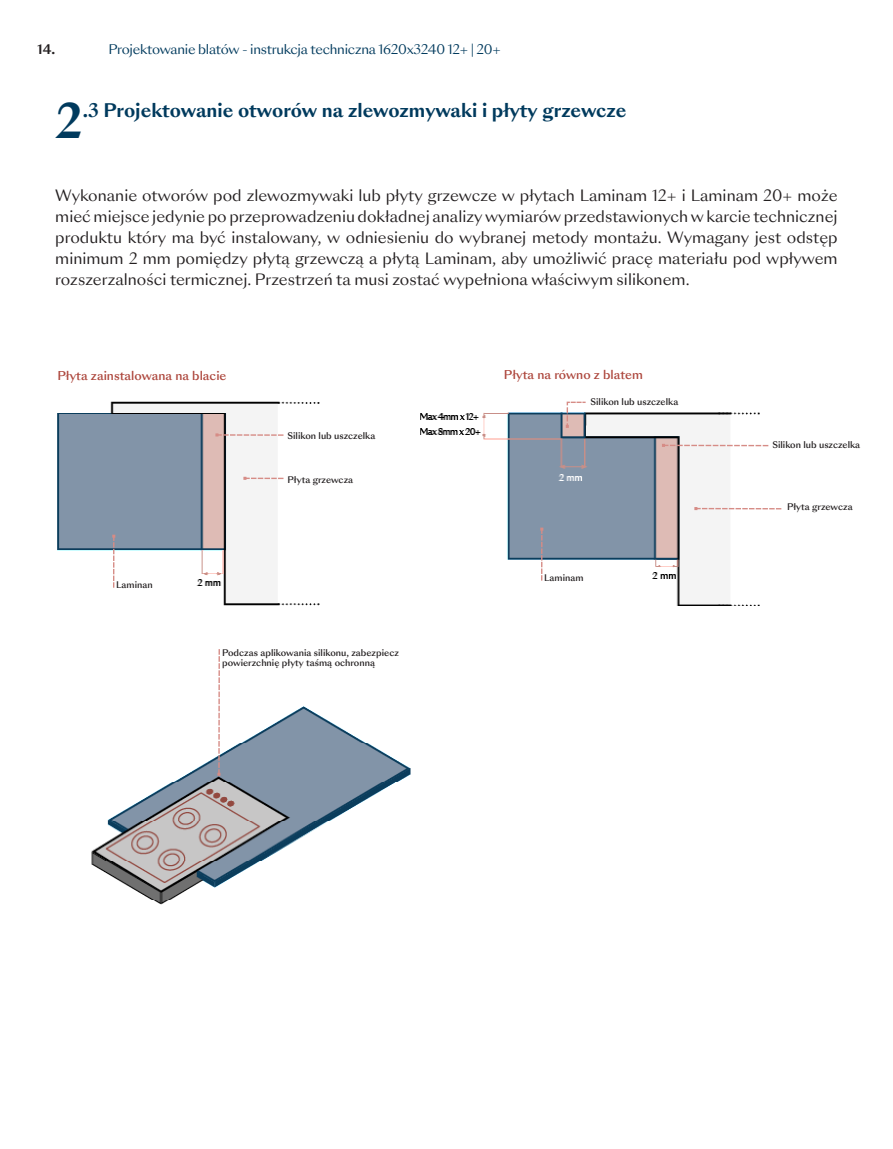
<style>
.page{position:relative;width:893px;height:1149px;background:#fff}
.page>*{position:absolute;margin:0;border:0;box-sizing:border-box;transform-origin:0 0}
.sottocapitolo_ita{font:700 45.75px "Sang Bleu Sunrise";color:#003a5d}
.sottocapitolo_ita-2{font:700 18px "Sang Bleu Sunrise";color:#003a5d}
.t1{font:15px/21px "Sang Bleu Sunrise";color:#231f20;text-align:justify}
.t2{font:12.75px "Sang Bleu Sunrise";letter-spacing:-.02em;color:#003a5d}
.t3{font:700 12.75px "Sang Bleu Sunrise";color:#231f20}
.t4{font:500 11.7px "Sang Bleu Sunrise";color:#ad473d}
.t5{font:500 8.7px/10.5px "Sang Bleu Sunrise";color:#231f20}
</style>
<div class="page">
<img style="left:57px;top:401px;width:263px;height:205px">
<img style="left:420px;top:412px;width:340px;height:194px">
<img style="left:91px;top:706px;width:320px;height:199px">
<svg style="left:112px;top:534px;width:3px;height:53px"></svg>
<svg style="left:215px;top:433px;width:68px;height:3px"></svg>
<svg style="left:243px;top:476px;width:40px;height:3px"></svg>
<svg style="left:540px;top:527px;width:3px;height:52px"></svg>
<svg style="left:694px;top:507px;width:87px;height:3px"></svg>
<svg style="left:662px;top:443px;width:106px;height:4px"></svg>
<svg style="left:566px;top:401px;width:20px;height:27px"></svg>
<svg style="left:217px;top:649px;width:3px;height:126px"></svg>
<p class="t3" style="left:38px;top:40px;width:19px">14.</p>
<p class="t2" style="left:108px;top:41px;width:394px">Projektowanie blatów - instrukcja techniczna 1620x3240 12+ | 20+</p>
<p class="sottocapitolo_ita" style="left:55px;top:89px;width:29px">2</p>
<p class="sottocapitolo_ita-2" style="left:83px;top:98px;width:545px">.3 Projektowanie otworów na zlewozmywaki i płyty grzewcze</p>
<p class="t1" style="left:55px;top:186px;width:784px">Wykonanie otworów pod zlewozmywaki lub płyty grzewcze w płytach Laminam 12+ i Laminam 20+ może mieć miejsce jedynie po przeprowadzeniu dokładnej analizy wymiarów przedstawionych w karcie technicznej produktu który ma być instalowany, w odniesieniu do wybranej metody montażu. Wymagany jest odstęp minimum 2 mm pomiędzy płytą grzewczą a płytą Laminam, aby umożliwić pracę materiału pod wpływem rozszerzalności termicznej. Przestrzeń ta musi zostać wypełniona właściwym silikonem.</p>
<p class="t4" style="left:57px;top:367px;width:171px">Płyta zainstalowana na blacie</p>
<p class="t5" style="left:116px;top:580px;width:38px">Laminan</p>
<p class="t5" style="left:288px;top:431px;width:89px">Silikon lub uszczelka</p>
<p class="t5" style="left:288px;top:474px;width:67px">Płyta grzewcza</p>
<p class="t5" style="left:222px;top:647px;width:178px">Podczas aplikowania silikonu, zabezpiecz powierzchnię płyty taśmą ochronną</p>
<p class="t4" style="left:504px;top:366px;width:140px">Płyta na równo z blatem</p>
<p class="t5" style="left:590px;top:396px;width:89px">Silikon lub uszczelka</p>
<p class="t5" style="left:544px;top:573px;width:41px">Laminam</p>
<p class="t5" style="left:772px;top:439px;width:89px">Silikon lub uszczelka</p>
<p class="t5" style="left:787px;top:502px;width:67px">Płyta grzewcza</p>
</div>
